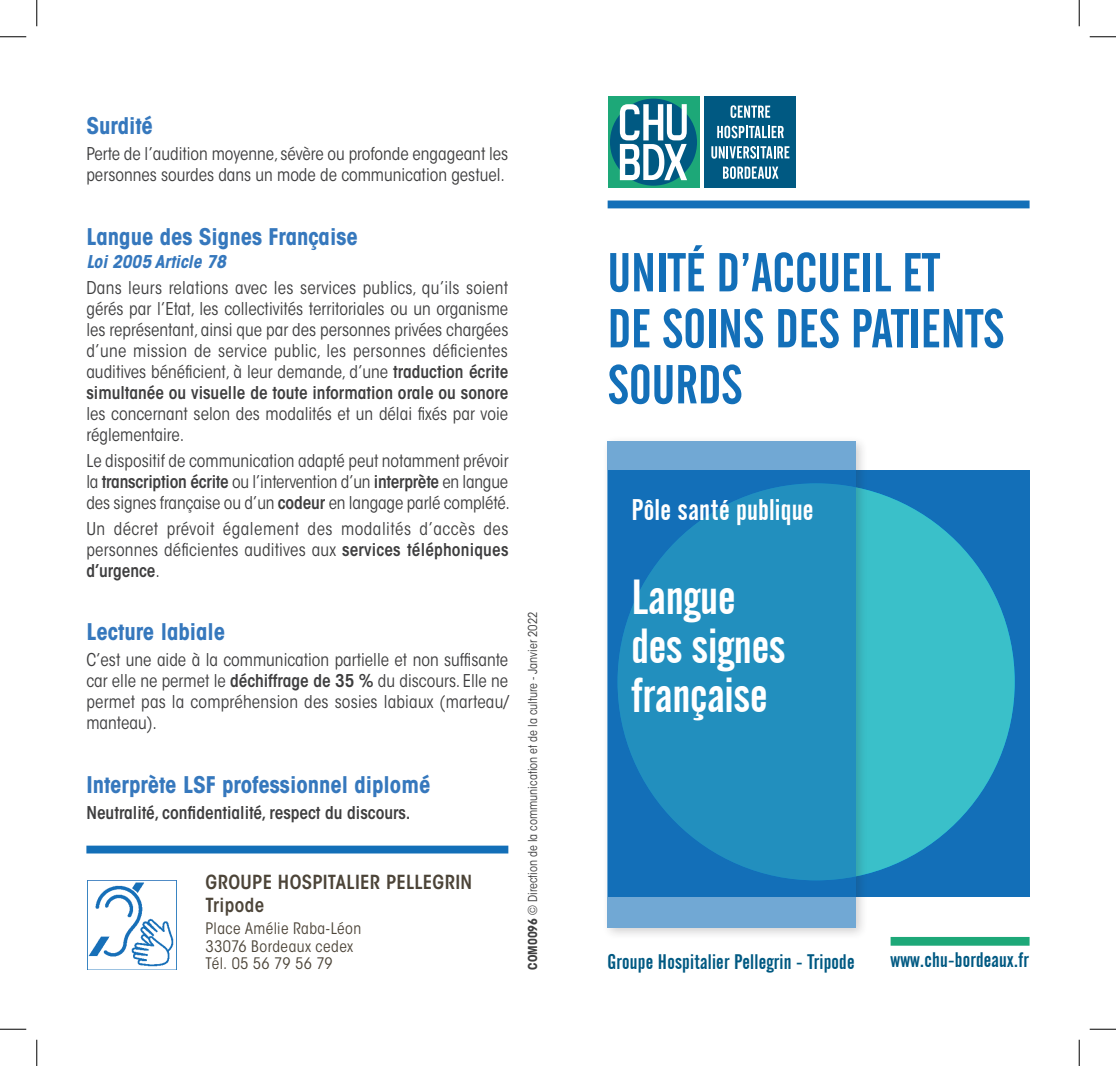
<style>
.page{position:relative;width:1116px;height:1066px;background:#fff}
.page>*{position:absolute;margin:0;border:0;box-sizing:border-box;transform-origin:0 0}
.t1{font:54.25px/56px "Alternate Gothic No 2 BT";color:#136fb8}
.t2{font:49px/49px "Alternate Gothic No 2 BT";letter-spacing:-.005em;color:#fff}
.t3{font:29.75px "Alternate Gothic No 2 BT";letter-spacing:.005em;color:#fff}
.t4{font:700 condensed 22.75px "ITC Avant Garde Std";color:#3678bd}
.t5{font:21px "Alternate Gothic No 2 BT";letter-spacing:.01em;color:#005982}
.t6{font:600 condensed 19.25px/22.4px "ITC Avant Garde Std";letter-spacing:.015em;color:#4c4438}
.t7{font:condensed 17.5px/21px "ITC Avant Garde Std";color:#3e3e3f;text-align:justify}
.t8{font:600 condensed 17.5px "ITC Avant Garde Std";color:#3e3e3f}
.t9{font:italic 700 condensed 17.5px "ITC Avant Garde Std";color:#3678bd}
.t10{font:condensed 15.75px/17.5px "ITC Avant Garde Std";letter-spacing:.025em;color:#4c4438}
.t11{font:condensed 12.25px "ITC Avant Garde Std";color:#3e3e3f}
.s1{font-weight:600}
.s2{font-weight:700}
</style>
<div class="page">
<div style="left:607px;top:471px;width:422px;height:426px;background:#136fb8"></div>
<svg style="left:868px;top:490px;width:146px;height:384px;fill:#3ac0c9"></svg>
<div style="left:601px;top:435px;width:267px;height:505px;background:#231f20;opacity:.35"></div>
<svg style="left:607px;top:441px;width:248px;height:486px;fill:#228fbe"></svg>
<div style="left:704px;top:96px;width:92px;height:92px;background:#005982"></div>
<svg style="left:730px;top:105px;width:40px;height:13px"></svg>
<svg style="left:717px;top:126px;width:66px;height:12px"></svg>
<svg style="left:711px;top:146px;width:78px;height:13px"></svg>
<svg style="left:723px;top:166px;width:55px;height:13px"></svg>
<div style="left:607px;top:96px;width:92px;height:92px;background:#1da878"></div>
<div style="left:610px;top:99px;width:87px;height:87px;background:#005982;border-radius:50%"></div>
<svg style="left:619px;top:104px;width:68px;height:76px"></svg>
<div style="left:607px;top:200px;width:422px;height:8px;background:#136fb8"></div>
<div style="left:890px;top:937px;width:139px;height:8px;background:#1da878"></div>
<img style="left:87px;top:880px;width:89px;height:89px">
<div style="left:86px;top:845px;width:422px;height:8px;background:#136fb8"></div>
<svg style="left:0;top:36px;width:26px;height:1px"></svg>
<svg style="left:1089px;top:36px;width:26px;height:1px"></svg>
<svg style="left:0;top:1029px;width:26px;height:1px"></svg>
<svg style="left:1089px;top:1029px;width:26px;height:1px"></svg>
<svg style="left:36px;top:0;width:1px;height:26px"></svg>
<svg style="left:36px;top:1039px;width:1px;height:27px"></svg>
<svg style="left:1078px;top:0;width:1px;height:26px"></svg>
<svg style="left:1078px;top:1039px;width:1px;height:27px"></svg>
<h3 class="t4" style="left:86px;top:111px;width:68px">Surdité</h3>
<p class="t7" style="left:86px;top:143px;width:423px">Perte de l’audition moyenne, sévère ou profonde engageant les personnes sourdes dans un mode de communication gestuel.</p>
<h3 class="t4" style="left:86px;top:222px;width:273px">Langue des Signes Française</h3>
<p class="t9" style="left:86px;top:250px;width:141px">Loi 2005 Article 78</p>
<p class="t7" style="left:86px;top:277px;width:423px">Dans leurs relations avec les services publics, qu’ils soient gérés par l’Etat, les collectivités territoriales ou un organisme les représentant, ainsi que par des personnes privées chargées d’une mission de service public, les personnes déficientes auditives bénéficient, à leur demande, d’une <span class="s1">traduction écrite simultanée ou visuelle de toute information orale ou sonore</span></p>
<p class="t7" style="left:86px;top:403px;width:423px">les concernant selon des modalités et un délai fixés par voie réglementaire.</p>
<p class="t7" style="left:86px;top:450px;width:425px">Le dispositif de communication adapté peut notamment prévoir la <span class="s1">transcription écrite</span> ou l’intervention d’un <span class="s1">interprète</span> en langue des signes française ou d’un <span class="s1">codeur</span> en langage parlé complété.</p>
<p class="t7" style="left:86px;top:518px;width:423px">Un décret prévoit également des modalités d’accès des personnes déficientes auditives aux <span class="s1">services téléphoniques d’urgence</span>.</p>
<h3 class="t4" style="left:86px;top:617px;width:140px">Lecture labiale</h3>
<p class="t7" style="left:86px;top:649px;width:423px">C’est une aide à la communication partielle et non suffisante car elle ne permet le <span class="s1">déchiffrage de 35 %</span> du discours. Elle ne permet pas la compréhension des sosies labiaux (marteau/ manteau).</p>
<h3 class="t4" style="left:86px;top:770px;width:345px">Interprète LSF professionnel diplomé</h3>
<p class="t8" style="left:86px;top:801px;width:325px">Neutralité, confidentialité, respect du discours.</p>
<p class="t6" style="left:205px;top:871px;width:268px">GROUPE HOSPITALIER PELLEGRIN<br>Tripode</p>
<p class="t10" style="left:205px;top:920px;width:157px">Place Amélie Raba-Léon<br>33076 Bordeaux cedex<br>Tél. 05 56 79 56 79</p>
<p class="t11" style="left:525px;top:969px;width:360px;rotate:-90deg"><span class="s2">COM0096</span> © Direction de la communication et de la culture - Janvier 2022</p>
<h1 class="t1" style="left:607px;top:245px;width:398px">UNITÉ D’ACCUEIL ET<br>DE SOINS DES PATIENTS<br>SOURDS</h1>
<h3 class="t3" style="left:631px;top:493px;width:183px">Pôle santé publique</h3>
<h2 class="t2" style="left:631px;top:573px;width:156px">Langue des signes française</h2>
<p class="t5" style="left:607px;top:950px;width:248px">Groupe Hospitalier Pellegrin - Tripode</p>
<p class="t5" style="left:890px;top:948px;width:140px">www.chu-bordeaux.fr</p>
</div>
